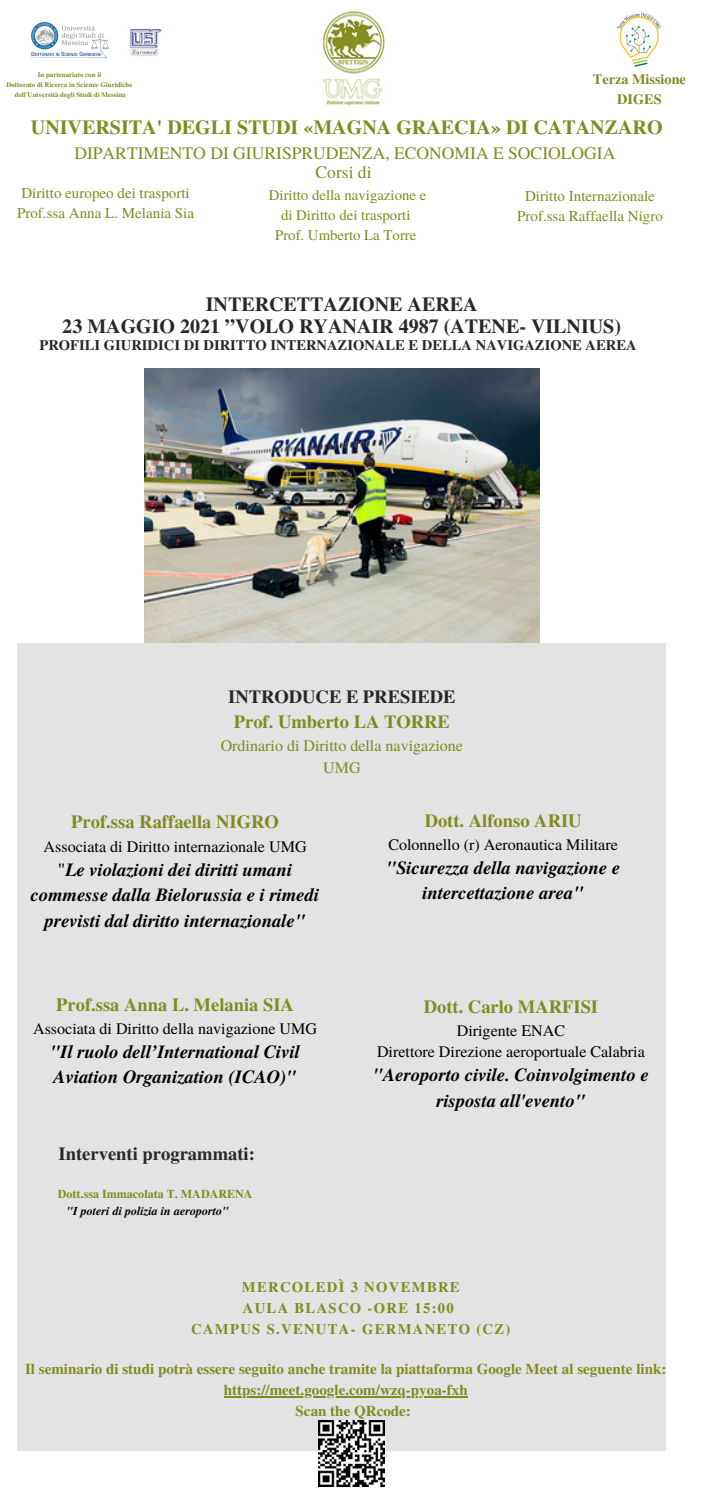
<style>
.page{position:relative;width:702px;height:1489px;background:#fff}
.page>*{position:absolute;margin:0;border:0;box-sizing:border-box;transform-origin:0 0}
.t1{font:700 20px "Te X Gyre Termes";color:#282828}
.t2{font:700 20px "Te X Gyre Termes";color:#808b21}
.t3{font:italic 700 18.5px/25.5px "Te X Gyre Termes";color:#000;text-align:center}
.t4{font:700 18.5px "Te X Gyre Termes";color:#808b21}
.t5{font:700 18.5px "Te X Gyre Termes";color:#282828}
.t6{font:17.5px "Te X Gyre Termes";color:#808b21}
.t7{font:16px "Te X Gyre Termes";color:#000}
.t8{font:16px/21.2px "Te X Gyre Termes";color:#808b21;text-align:center}
.t9{font:700 15px "Te X Gyre Termes";color:#808b21}
.t10{font:15px "Te X Gyre Termes";color:#808b21}
.t11{font:14.75px "Te X Gyre Termes";color:#808b21}
.t12{font:700 14.5px "Te X Gyre Termes";letter-spacing:.09em;color:#808b21}
.t13{font:700 14.5px "Te X Gyre Termes";color:#282828}
.t14{font:700 14.25px "Te X Gyre Termes";color:#808b21}
.t15{font:italic 700 12px "Te X Gyre Termes";color:#000}
.t16{font:700 12px "Te X Gyre Termes";color:#808b21}
.t17{font:700 7px "Te X Gyre Termes";color:#808b21}
.s1{font-weight:400;font-style:normal}
</style>
<div class="page">
<div style="left:17px;top:643px;width:648px;height:808px;background:#e4e3e3"></div>
<img style="left:321px;top:11px;width:65px;height:95px">
<img style="left:617px;top:12px;width:44px;height:55px">
<img style="left:30px;top:22px;width:79px;height:36px">
<img style="left:144px;top:368px;width:395px;height:274px">
<img style="left:318px;top:1421px;width:66px;height:65px">
<img style="left:129px;top:29px;width:33px;height:27px">
<hr style="left:224px;top:1396px;width:243px;height:1px;background:#808b21">
<p class="t17" style="left:38px;top:69px;width:65px">In partenariato con il</p>
<p class="t17" style="left:6px;top:79px;width:127px">Dottorato di Ricerca in Scienze Giuridiche</p>
<p class="t17" style="left:15px;top:89px;width:112px">dell'Università degli Studi di Messina</p>
<p class="t14" style="left:592px;top:68px;width:94px">Terza Missione</p>
<p class="t14" style="left:617px;top:89px;width:46px">DIGES</p>
<p class="t2" style="left:31px;top:111px;width:633px">UNIVERSITA' DEGLI STUDI «MAGNA GRAECIA» DI CATANZARO</p>
<p class="t6" style="left:74px;top:140px;width:542px">DIPARTIMENTO DI GIURISPRUDENZA, ECONOMIA E SOCIOLOGIA</p>
<p class="t10" style="left:21px;top:182px;width:170px">Diritto europeo dei trasporti</p>
<p class="t10" style="left:17px;top:202px;width:178px">Prof.ssa Anna L. Melania Sia</p>
<p class="t6" style="left:315px;top:160px;width:58px">Corsi di</p>
<p class="t11" style="left:269px;top:185px;width:159px">Diritto della navigazione e</p>
<p class="t11" style="left:281px;top:204px;width:131px">di Diritto dei trasporti</p>
<p class="t11" style="left:275px;top:224px;width:143px">Prof. Umberto La Torre</p>
<p class="t10" style="left:524px;top:185px;width:131px">Diritto Internazionale</p>
<p class="t10" style="left:517px;top:205px;width:147px">Prof.ssa Raffaella Nigro</p>
<p class="t1" style="left:206px;top:289px;width:273px">INTERCETTAZIONE AEREA</p>
<p class="t1" style="left:62px;top:311px;width:560px">23 MAGGIO 2021 ”VOLO RYANAIR 4987 (ATENE- VILNIUS)</p>
<p class="t13" style="left:39px;top:334px;width:598px">PROFILI GIURIDICI DI DIRITTO INTERNAZIONALE E DELLA NAVIGAZIONE AEREA</p>
<p class="t5" style="left:228px;top:682px;width:229px">INTRODUCE E PRESIEDE</p>
<p class="t4" style="left:234px;top:708px;width:217px">Prof. Umberto LA TORRE</p>
<p class="t8" style="left:220px;top:734px;width:244px">Ordinario di Diritto della navigazione<br>UMG</p>
<p class="t4" style="left:71px;top:807px;width:209px">Prof.ssa Raffaella NIGRO</p>
<p class="t7" style="left:43px;top:835px;width:264px">Associata di Diritto internazionale UMG</p>
<p class="t3" style="left:31px;top:856px;width:290px"><span class="s1">"</span>Le violazioni dei diritti umani commesse dalla Bielorussia e i rimedi previsti dal diritto internazionale"</p>
<p class="t4" style="left:56px;top:990px;width:239px">Prof.ssa Anna L. Melania SIA</p>
<p class="t7" style="left:33px;top:1017px;width:285px">Associata di Diritto della navigazione UMG</p>
<p class="t3" style="left:50px;top:1038px;width:251px;text-align:left">"Il ruolo dell’International Civil<br>Aviation Organization (ICAO)"</p>
<p class="t5" style="left:59px;top:1139px;width:198px">Interventi programmati:</p>
<p class="t16" style="left:58px;top:1184px;width:196px">Dott.ssa Immacolata T. MADARENA</p>
<p class="t15" style="left:66px;top:1201px;width:164px">"I poteri di polizia in aeroporto"</p>
<p class="t4" style="left:424px;top:806px;width:158px">Dott. Alfonso ARIU</p>
<p class="t7" style="left:388px;top:833px;width:231px">Colonnello (r) Aeronautica Militare</p>
<p class="t3" style="left:386px;top:854px;width:235px">"Sicurezza della navigazione e</p>
<p class="t3" style="left:422px;top:879px;width:162px">intercettazione area"</p>
<p class="t4" style="left:423px;top:992px;width:176px">Dott. Carlo MARFISI</p>
<p class="t7" style="left:456px;top:1019px;width:110px">Dirigente ENAC</p>
<p class="t7" style="left:377px;top:1040px;width:269px">Direttore Direzione aeroportuale Calabria</p>
<p class="t3" style="left:373px;top:1061px;width:277px">"Aeroporto civile. Coinvolgimento e risposta all'evento"</p>
<p class="t12" style="left:242px;top:1276px;width:219px">MERCOLEDÌ 3 NOVEMBRE</p>
<p class="t12" style="left:243px;top:1296px;width:212px">AULA BLASCO -ORE 15:00</p>
<p class="t12" style="left:191px;top:1317px;width:320px">CAMPUS S.VENUTA- GERMANETO (CZ)</p>
<p class="t9" style="left:25px;top:1357px;width:642px">Il seminario di studi potrà essere seguito anche tramite la piattaforma Google Meet al seguente link:</p>
<p class="t9" style="left:224px;top:1378px;width:245px">https://meet.google.com/wzq-pyoa-fxh</p>
<p class="t9" style="left:295px;top:1399px;width:117px">Scan the QRcode:</p>
</div>
